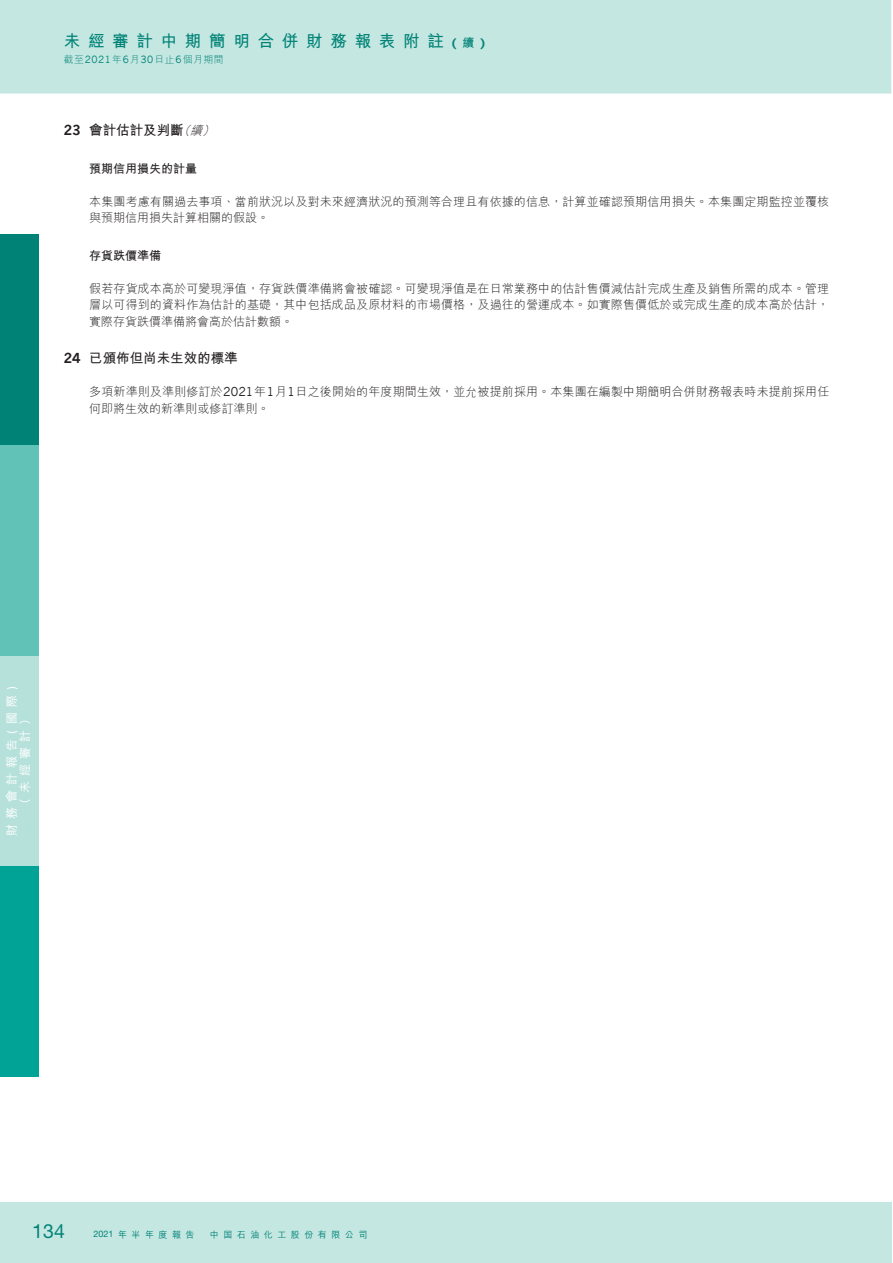
<style>
.page{position:relative;width:893px;height:1263px;background:#fff}
.page>*{position:absolute;margin:0;border:0;box-sizing:border-box;transform-origin:0 0}
.t1{font:19.5px "Helvetica Neue LT Std";color:#008376}
.t2{font:700 16.5px "M Hei HK";letter-spacing:.47em;color:#008376}
.t3{font:700 13.5px "M Hei HK";color:#231f20}
.t4{font:300 12px/16.5px "M Hei HK";letter-spacing:.01em;color:#231f20}
.t5{font:500 12px/13.5px "M Hei HK";letter-spacing:.415em;color:#fff;text-align:center}
.t6{font:700 12px "M Hei HK";color:#231f20}
.t7{font:300 9.75px "M Hei HK";letter-spacing:.06em;color:#008376}
.t8{font:500 9px "M Hei HK";letter-spacing:.5em;color:#008376}
.s1{font-family:"News Gothic";font-size:12px}
.s2{font-size:12px}
.s3{font-family:"News Gothic";font-weight:400}
.s4{font-family:"News Gothic"}
.s5{font-weight:300;font-style:italic;font-size:12px}
.s6{font-family:"Univers LT Std";font-weight:400}
.s7{font-family:"Helvetica Neue LT Std";font-weight:400}
.s8{font-family:"M Hei HKS"}
</style>
<div class="page">
<div style="left:0;top:0;width:891px;height:94px;background:#c5e7e2"></div>
<div style="left:0;top:866px;width:38px;height:211px;background:#00a396"></div>
<div style="left:0;top:655px;width:38px;height:211px;background:#b6e1db"></div>
<div style="left:0;top:445px;width:38px;height:210px;background:#61c2b8"></div>
<div style="left:0;top:234px;width:38px;height:211px;background:#008376"></div>
<div style="left:0;top:1202px;width:891px;height:61px;background:#c5e7e2"></div>
<h2 class="t2" style="left:64px;top:29px;width:422px">未經審計中期簡明合併財務報表附註 <span class="s1">(</span><span class="s2">續</span><span class="s1">)</span></h2>
<p class="t7" style="left:64px;top:55px;width:161px">截至<span class="s3">2021</span>年<span class="s3">6</span>月<span class="s3">30</span>日止<span class="s3">6</span>個月期間</p>
<p class="t3" style="left:64px;top:121px;width:155px"><span class="s4">23</span> 會計估計及判斷<span class="s5">（續）</span></p>
<p class="t6" style="left:89px;top:160px;width:109px">預期信用損失的計量</p>
<p class="t4" style="left:89px;top:193px;width:741px">本集團考慮有關過去事項、當前狀況以及對未來經濟狀況的預測等合理且有依據的信息，計算並確認預期信用損失。本集團定期監控並覆核與預期信用損失計算相關的假設。</p>
<p class="t6" style="left:89px;top:247px;width:73px">存貨跌價準備</p>
<p class="t4" style="left:89px;top:280px;width:741px;text-align:justify">假若存貨成本高於可變現淨值，存貨跌價準備將會被確認。可變現淨值是在日常業務中的估計售價減估計完成生產及銷售所需的成本。管理層以可得到的資料作為估計的基礎，其中包括成品及原材料的市場價格，及過往的營運成本。如實際售價低於或完成生產的成本高於估計，實際存貨跌價準備將會高於估計數額。</p>
<p class="t3" style="left:64px;top:349px;width:176px"><span class="s4">24</span> 已頒佈但尚未生效的標準</p>
<p class="t4" style="left:89px;top:384px;width:742px">多項新準則及準則修訂於<span class="s3">2021</span>年<span class="s3">1</span>月<span class="s3">1</span>日之後開始的年度期間生效，並允被提前採用。本集團在編製中期簡明合併財務報表時未提前採用任何即將生效的新準則或修訂準則。</p>
<p class="t5" style="left:4px;top:836px;width:152px;rotate:-90deg">財務會計報告<span class="s6">(</span>國際<span class="s6">)</span>（未經審計）</p>
<h1 class="t1" style="left:32px;top:1219px;width:34px">134</h1>
<p class="t8" style="left:94px;top:1228px;width:103px"><span class="s7">2021</span>年半年度報告</p>
<p class="t8" style="left:210px;top:1228px;width:159px">中<span class="s8">国</span>石油化工股份有限公司</p>
</div>
